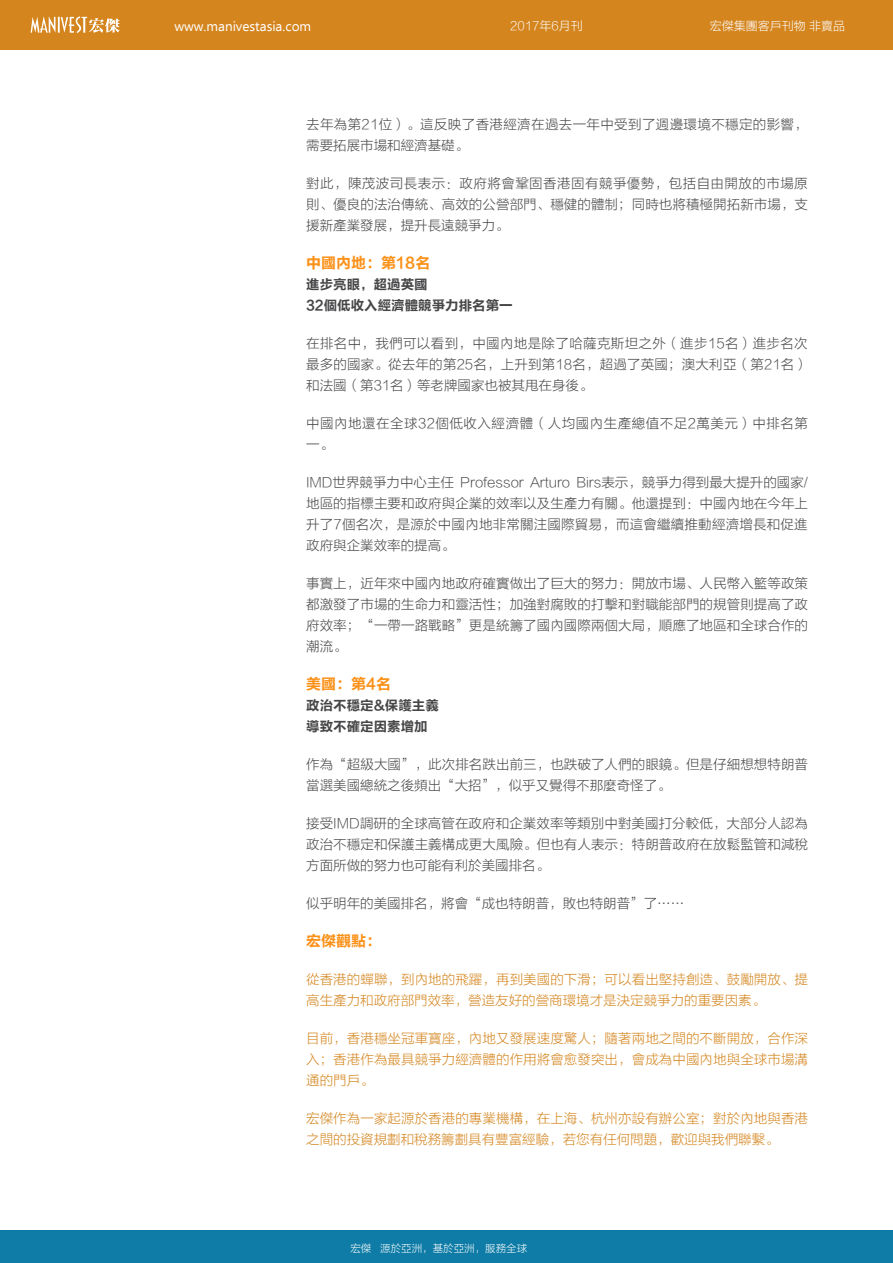
<style>
.page{position:relative;width:893px;height:1263px;background:#fff}
.page>*{position:absolute;margin:0;border:0;box-sizing:border-box;transform-origin:0 0}
.t1{font:15px "FZLTCHK GBK1 0";color:#fc9119}
.t2{font:13.5px/21px "FZLTKHK GBK1 0";letter-spacing:.005em;color:#464547;text-align:justify}
.t3{font:13.5px/21px "FZLTKHK GBK1 0";letter-spacing:.005em;color:#d4851e}
.t4{font:13.5px/21px "FZLTKHK GBK1 0";letter-spacing:.025em;color:#464547}
.t5{font:13.5px/21px "FZLTCHK GBK1 0";color:#464547}
.t6{font:13.5px/21px "FZLTKHK GBK1 0";letter-spacing:.04em;color:#464547}
.t7{font:13.5px "Ebrima";color:#fff}
.t8{font:12px "FZLTKHK GBK1 0";color:#fff}
.t9{font:10.5px "FZLTKHK GBK1 0";color:#fff}
</style>
<div class="page">
<div style="left:0;top:0;width:893px;height:50px;background:#d4851e"></div>
<svg style="left:31px;top:16px;width:89px;height:17px"></svg>
<div style="left:0;top:1231px;width:893px;height:32px;background:#0e7ca6"></div>
<hr style="left:892px;top:772px;width:1px;height:450px;background:#0e7ca6">
<p class="t8" style="left:510px;top:19px;width:74px">2017年6月刊</p>
<p class="t7" style="left:174px;top:16px;width:138px">www.manivestasia.com</p>
<p class="t8" style="left:710px;top:19px;width:137px">宏傑集團客戶刊物 非賣品</p>
<p class="t4" style="left:306px;top:114px;width:503px">去年為第21位）。這反映了香港經濟在過去一年中受到了週邊環境不穩定的影響，需要拓展市場和經濟基礎。</p>
<p class="t2" style="left:306px;top:173px;width:503px">對此，陳茂波司長表示：政府將會鞏固香港固有競爭優勢，包括自由開放的市場原則、優良的法治傳統、高效的公營部門、穩健的體制；同時也將積極開拓新市場，支援新產業發展，提升長遠競爭力。</p>
<p class="t1" style="left:306px;top:255px;width:126px">中國內地：第18名</p>
<p class="t5" style="left:306px;top:274px;width:208px">進步亮眼，超過英國<br>32個低收入經濟體競爭力排名第一</p>
<p class="t2" style="left:306px;top:333px;width:503px">在排名中，我們可以看到，中國內地是除了哈薩克斯坦之外（進步15名）進步名次最多的國家。從去年的第25名，上升到第18名，超過了英國；澳大利亞（第21名）和法國（第31名）等老牌國家也被其甩在身後。</p>
<p class="t6" style="left:306px;top:413px;width:503px">中國內地還在全球32個低收入經濟體（人均國內生產總值不足2萬美元）中排名第一。</p>
<p class="t2" style="left:306px;top:472px;width:503px">IMD世界競爭力中心主任 Professor Arturo Birs表示，競爭力得到最大提升的國家/地區的指標主要和政府與企業的效率以及生產力有關。他還提到：中國內地在今年上升了7個名次，是源於中國內地非常關注國際貿易，而這會繼續推動經濟增長和促進政府與企業效率的提高。</p>
<p class="t2" style="left:306px;top:573px;width:503px">事實上，近年來中國內地政府確實做出了巨大的努力：開放市場、人民幣入籃等政策都激發了市場的生命力和靈活性；加強對腐敗的打擊和對職能部門的規管則提高了政府效率；“一帶一路戰略”更是統籌了國內國際兩個大局，順應了地區和全球合作的潮流。</p>
<p class="t1" style="left:306px;top:676px;width:86px">美國：第4名</p>
<p class="t5" style="left:306px;top:695px;width:134px">政治不穩定&amp;保護主義導致不確定因素增加</p>
<p class="t2" style="left:306px;top:754px;width:503px">作為“超級大國”，此次排名跌出前三，也跌破了人們的眼鏡。但是仔細想想特朗普當選美國總統之後頻出“大招”，似乎又覺得不那麼奇怪了。</p>
<p class="t2" style="left:306px;top:813px;width:503px">接受IMD調研的全球高管在政府和企業效率等類別中對美國打分較低，大部分人認為政治不穩定和保護主義構成更大風險。但也有人表示：特朗普政府在放鬆監管和減稅方面所做的努力也可能有利於美國排名。</p>
<p class="t2" style="left:306px;top:893px;width:379px">似乎明年的美國排名，將會“成也特朗普，敗也特朗普”了……</p>
<p class="t1" style="left:306px;top:933px;width:76px">宏傑觀點：</p>
<p class="t3" style="left:306px;top:969px;width:503px">從香港的蟬聯，到內地的飛躍，再到美國的下滑；可以看出堅持創造、鼓勵開放、提高生產力和政府部門效率，營造友好的營商環境才是決定競爭力的重要因素。</p>
<p class="t3" style="left:306px;top:1028px;width:503px;text-align:justify">目前，香港穩坐冠軍寶座，內地又發展速度驚人；隨著兩地之間的不斷開放，合作深入；香港作為最具競爭力經濟體的作用將會愈發突出，會成為中國內地與全球市場溝通的門戶。</p>
<p class="t3" style="left:306px;top:1108px;width:503px">宏傑作為一家起源於香港的專業機構，在上海、杭州亦設有辦公室；對於內地與香港之間的投資規劃和稅務籌劃具有豐富經驗，若您有任何問題，歡迎與我們聯繫。</p>
<p class="t9" style="left:350px;top:1242px;width:178px">宏傑 源於亞洲，基於亞洲，服務全球</p>
</div>
